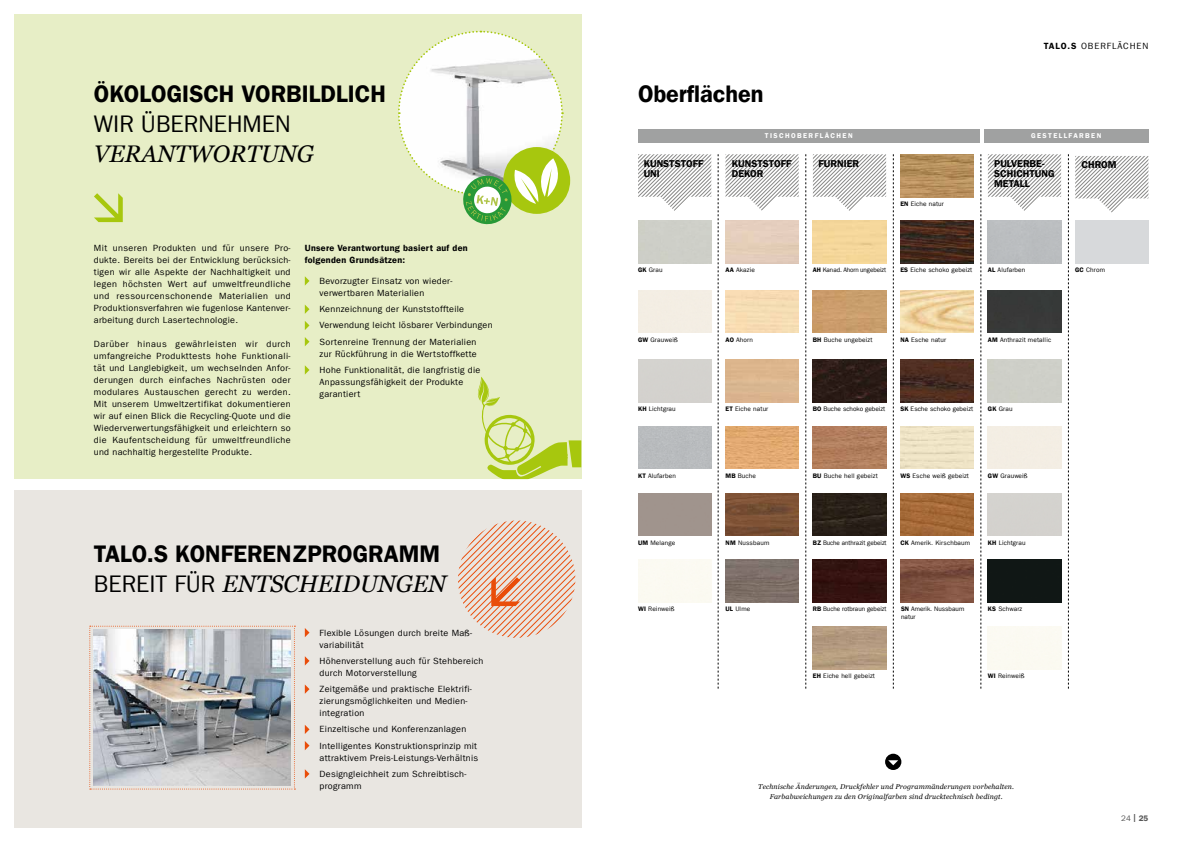
<style>
.page{position:relative;width:1191px;height:842px;background:#fff}
.page>*{position:absolute;margin:0;border:0;box-sizing:border-box;transform-origin:0 0}
.t1{font:24px "Franklin Gothic LT Com Dm";color:#000}
.t2{font:italic 24px "Georgia";color:#000}
.t3{font:24px "Franklin Gothic LT Com";color:#000}
.t4{font:10px/10px "Franklin Gothic LT Com Dm";color:#000}
.t5{font:9px/12px "Franklin Gothic LT Com";letter-spacing:.03em;color:#000}
.t6{font:9px/12px "Franklin Gothic LT Com Dm";letter-spacing:.03em;color:#000}
.t7{font:9px "Franklin Gothic LT Com";letter-spacing:.1em;color:#000}
.t8{font:8px "Franklin Gothic LT Com Dm";color:#565656}
.t9{font:italic 7px/10px "Georgia";letter-spacing:.02em;color:#000;text-align:center}
.t10{font:7px "Franklin Gothic LT Com Dm";letter-spacing:.2em;color:#fff}
.t11{font:6.5px "Franklin Gothic LT Com";letter-spacing:.02em;color:#000}
.t12{font:6.5px/8px "Franklin Gothic LT Com";color:#000}
.t13{font:6.5px "Franklin Gothic LT Com";letter-spacing:-.005em;color:#000}
.t14{font:6.5px "Franklin Gothic LT Com";letter-spacing:-.01em;color:#000}
.s1{font-family:"Franklin Gothic LT Com";font-style:normal}
.s2{font-family:"Franklin Gothic LT Com Dm"}
.s3{font-family:"Franklin Gothic LT Com"}
</style>
<div class="page">
<div style="left:14px;top:14px;width:567px;height:465px;background:#e7eec6"></div>
<div style="left:14px;top:490px;width:567px;height:338px;background:#e9e6e1"></div>
<div style="left:885px;top:754px;width:16px;height:16px;background:#000;border-radius:50%"></div>
<svg style="left:888px;top:760px;width:10px;height:5px"></svg>
<svg style="left:638px;top:154px;width:73px;height:57px"></svg>
<svg style="left:725px;top:154px;width:73px;height:57px"></svg>
<img style="left:725px;top:426px;width:73px;height:43px">
<img style="left:725px;top:560px;width:73px;height:42px">
<img style="left:900px;top:290px;width:73px;height:43px">
<div style="left:813px;top:560px;width:73px;height:42px;background:#341310"></div>
<img style="left:900px;top:360px;width:73px;height:42px">
<img style="left:900px;top:560px;width:73px;height:42px">
<svg style="left:988px;top:154px;width:73px;height:57px"></svg>
<svg style="left:1075px;top:156px;width:73px;height:57px"></svg>
<div style="left:987px;top:290px;width:74px;height:43px;background:#373938"></div>
<img style="left:813px;top:290px;width:73px;height:43px">
<img style="left:900px;top:493px;width:73px;height:43px">
<img style="left:813px;top:360px;width:73px;height:42px">
<img style="left:813px;top:426px;width:73px;height:43px">
<img style="left:813px;top:493px;width:73px;height:43px">
<svg style="left:813px;top:154px;width:73px;height:57px"></svg>
<svg style="left:718px;top:154px;width:1px;height:535px"></svg>
<svg style="left:805px;top:154px;width:1px;height:535px"></svg>
<svg style="left:980px;top:154px;width:1px;height:535px"></svg>
<svg style="left:893px;top:154px;width:1px;height:535px"></svg>
<svg style="left:1068px;top:154px;width:1px;height:535px"></svg>
<div style="left:988px;top:560px;width:73px;height:42px;background:#101715"></div>
<img style="left:813px;top:626px;width:73px;height:43px">
<img style="left:900px;top:221px;width:73px;height:42px">
<img style="left:900px;top:154px;width:73px;height:43px">
<svg style="left:305px;top:276px;width:4px;height:10px"></svg>
<svg style="left:305px;top:305px;width:4px;height:9px"></svg>
<svg style="left:305px;top:321px;width:4px;height:9px"></svg>
<svg style="left:305px;top:337px;width:4px;height:9px"></svg>
<svg style="left:305px;top:365px;width:4px;height:10px"></svg>
<svg style="left:305px;top:628px;width:4px;height:9px"></svg>
<svg style="left:305px;top:656px;width:4px;height:9px"></svg>
<svg style="left:305px;top:684px;width:4px;height:10px"></svg>
<svg style="left:305px;top:725px;width:4px;height:9px"></svg>
<svg style="left:305px;top:741px;width:4px;height:9px"></svg>
<svg style="left:305px;top:769px;width:4px;height:9px"></svg>
<svg style="left:94px;top:193px;width:29px;height:29px"></svg>
<svg style="left:477px;top:377px;width:104px;height:102px"></svg>
<svg style="left:458px;top:520px;width:118px;height:118px"></svg>
<img style="left:89px;top:626px;width:206px;height:163px">
<svg style="left:398px;top:30px;width:169px;height:194px"></svg>
<div style="left:638px;top:129px;width:341px;height:13px;background:#a0a1a1"></div>
<div style="left:984px;top:129px;width:164px;height:13px;background:#a0a1a1"></div>
<img style="left:725px;top:493px;width:74px;height:43px">
<h1 class="t1" style="left:94px;top:79px;width:294px">ÖKOLOGISCH VORBILDLICH</h1>
<h1 class="t3" style="left:94px;top:110px;width:198px">WIR ÜBERNEHMEN</h1>
<h1 class="t2" style="left:94px;top:138px;width:221px">VERANTWORTUNG</h1>
<p class="t5" style="left:94px;top:242px;width:198px;text-align:justify">Mit unseren Produkten und für unsere Pro&shy;dukte. Bereits bei der Entwicklung berücksich&shy;tigen wir alle Aspekte der Nachhaltigkeit und legen höchsten Wert auf umweltfreundliche und ressourcenschonende Materialien und Produktionsverfahren wie fugenlose Kantenver&shy;arbeitung durch Lasertechnologie.</p>
<p class="t5" style="left:94px;top:338px;width:198px;text-align:justify">Darüber hinaus gewährleisten wir durch umfangreiche Produkttests hohe Funktionali&shy;tät und Langlebigkeit, um wechselnden Anfor&shy;derungen durch einfaches Nachrüsten oder modulares Austauschen gerecht zu werden.<br>Mit unserem Umweltzertifikat dokumentieren wir auf einen Blick die Recycling-Quote und die Wiederverwertungsfähigkeit und erleichtern so die Kaufentscheidung für umweltfreundliche und nachhaltig hergestellte Produkte.</p>
<p class="t6" style="left:305px;top:242px;width:164px">Unsere Verantwortung basiert auf den folgenden Grundsätzen:</p>
<p class="t5" style="left:319px;top:275px;width:134px">Bevorzugter Einsatz von wieder&shy;verwertbaren Materialien</p>
<p class="t5" style="left:319px;top:301px;width:175px;line-height:16.3px">Kennzeichnung der Kunststoffteile<br>Verwendung leicht lösbarer Verbindungen<br>Sortenreine Trennung der Materialien</p>
<p class="t5" style="left:319px;top:345px;width:162px;line-height:16.3px">zur Rückführung in die Wertstoffkette<br>Hohe Funktionalität, die langfristig die</p>
<p class="t5" style="left:319px;top:376px;width:145px">Anpassungsfähigkeit der Produkte garantiert</p>
<h1 class="t1" style="left:94px;top:540px;width:348px">TALO.S KONFERENZPROGRAMM</h1>
<h1 class="t2" style="left:94px;top:569px;width:354px"><span class="s1">BEREIT FÜR</span> ENTSCHEIDUNGEN</h1>
<p class="t5" style="left:319px;top:627px;width:154px">Flexible Lösungen durch breite Maß&shy;variabilität</p>
<p class="t5" style="left:319px;top:655px;width:165px">Höhenverstellung auch für Stehbereich durch Motorverstellung</p>
<p class="t5" style="left:319px;top:683px;width:154px">Zeitgemäße und praktische Elektrifi&shy;zierungsmöglichkeiten und Medien&shy;integration</p>
<p class="t5" style="left:319px;top:721px;width:159px;line-height:16.3px">Einzeltische und Konferenzanlagen<br>Intelligentes Konstruktionsprinzip mit</p>
<p class="t5" style="left:319px;top:749px;width:160px;line-height:16.3px">attraktivem Preis-Leistungs-Verhältnis<br>Designgleichheit zum Schreibtisch-</p>
<p class="t5" style="left:319px;top:780px;width:43px">programm</p>
<h1 class="t1" style="left:638px;top:79px;width:127px">Oberflächen</h1>
<p class="t7" style="left:1043px;top:40px;width:106px"><span class="s2">TALO.S</span> OBERFLÄCHEN</p>
<p class="t4" style="left:643px;top:158px;width:61px">KUNSTSTOFF<br>UNI</p>
<p class="t10" style="left:765px;top:131px;width:89px">TISCHOBERFLÄCHEN</p>
<p class="t10" style="left:1031px;top:131px;width:72px">GESTELLFARBEN</p>
<p class="t4" style="left:731px;top:158px;width:61px">KUNSTSTOFF</p>
<p class="t4" style="left:818px;top:158px;width:42px">FURNIER</p>
<p class="t4" style="left:731px;top:168px;width:33px">DEKOR</p>
<p class="t11" style="left:900px;top:200px;width:45px"><span class="s2">EN</span> Eiche natur</p>
<p class="t4" style="left:994px;top:158px;width:62px">PULVERBE-<br>SCHICHTUNG<br>METALL</p>
<p class="t4" style="left:1081px;top:160px;width:37px">CHROM</p>
<p class="t11" style="left:638px;top:266px;width:26px"><span class="s2">GK</span> Grau</p>
<p class="t11" style="left:725px;top:266px;width:31px"><span class="s2">AA</span> Akazie</p>
<p class="t14" style="left:813px;top:266px;width:75px"><span class="s2">AH</span> Kanad. Ahorn ungebeizt</p>
<p class="t11" style="left:900px;top:266px;width:74px"><span class="s2">ES</span> Eiche schoko gebeizt</p>
<p class="t11" style="left:987px;top:266px;width:39px"><span class="s2">AL</span> Alufarben</p>
<p class="t11" style="left:1075px;top:266px;width:31px"><span class="s2">GC</span> Chrom</p>
<p class="t11" style="left:638px;top:336px;width:41px"><span class="s2">GW</span> Grauweiß</p>
<p class="t11" style="left:725px;top:336px;width:29px"><span class="s2">AO</span> Ahorn</p>
<p class="t11" style="left:813px;top:336px;width:61px"><span class="s2">BH</span> Buche ungebeizt</p>
<p class="t11" style="left:900px;top:336px;width:47px"><span class="s2">NA</span> Esche natur</p>
<p class="t11" style="left:987px;top:336px;width:65px"><span class="s2">AM</span> Anthrazit metallic</p>
<p class="t11" style="left:638px;top:405px;width:39px"><span class="s2">KH</span> Lichtgrau</p>
<p class="t11" style="left:725px;top:405px;width:44px"><span class="s2">ET</span> Eiche natur</p>
<p class="t11" style="left:988px;top:405px;width:26px"><span class="s2">GK</span> Grau</p>
<p class="t11" style="left:900px;top:405px;width:74px"><span class="s2">SK</span> Esche schoko gebeizt</p>
<p class="t12" style="left:813px;top:405px;width:74px"><span class="s2">BO</span> Buche schoko gebeizt</p>
<p class="t11" style="left:638px;top:472px;width:39px"><span class="s2">KT</span> Alufarben</p>
<p class="t11" style="left:725px;top:472px;width:32px"><span class="s2">MB</span> Buche</p>
<p class="t11" style="left:813px;top:472px;width:66px"><span class="s2">BU</span> Buche hell gebeizt</p>
<p class="t11" style="left:900px;top:472px;width:70px"><span class="s2">WS</span> Esche weiß gebeizt</p>
<p class="t11" style="left:988px;top:472px;width:41px"><span class="s2">GW</span> Grauweiß</p>
<p class="t11" style="left:638px;top:539px;width:39px"><span class="s2">UM</span> Melange</p>
<p class="t11" style="left:725px;top:539px;width:45px"><span class="s2">NM</span> Nussbaum</p>
<p class="t13" style="left:813px;top:539px;width:75px"><span class="s2">BZ</span> Buche anthrazit gebeizt</p>
<p class="t11" style="left:900px;top:539px;width:71px"><span class="s2">CK</span> Amerik. Kirschbaum</p>
<p class="t11" style="left:988px;top:539px;width:39px"><span class="s2">KH</span> Lichtgrau</p>
<p class="t11" style="left:638px;top:605px;width:38px"><span class="s2">WI</span> Reinweiß</p>
<p class="t11" style="left:725px;top:605px;width:26px"><span class="s2">UL</span> Ulme</p>
<p class="t12" style="left:813px;top:605px;width:75px"><span class="s2">RB</span> Buche rotbraun gebeizt</p>
<p class="t12" style="left:901px;top:605px;width:65px"><span class="s2">SN</span> Amerik. Nussbaum natur</p>
<p class="t11" style="left:988px;top:605px;width:36px"><span class="s2">KS</span> Schwarz</p>
<p class="t11" style="left:813px;top:672px;width:64px"><span class="s2">EH</span> Eiche hell gebeizt</p>
<p class="t11" style="left:988px;top:672px;width:38px"><span class="s2">WI</span> Reinweiß</p>
<p class="t9" style="left:758px;top:782px;width:257px">Technische Änderungen, Druckfehler und Programmänderungen vorbehalten.<br>Farbabweichungen zu den Originalfarben sind drucktechnisch bedingt.</p>
<p class="t8" style="left:1121px;top:813px;width:29px"><span class="s3">24</span> | 25</p>
</div>
